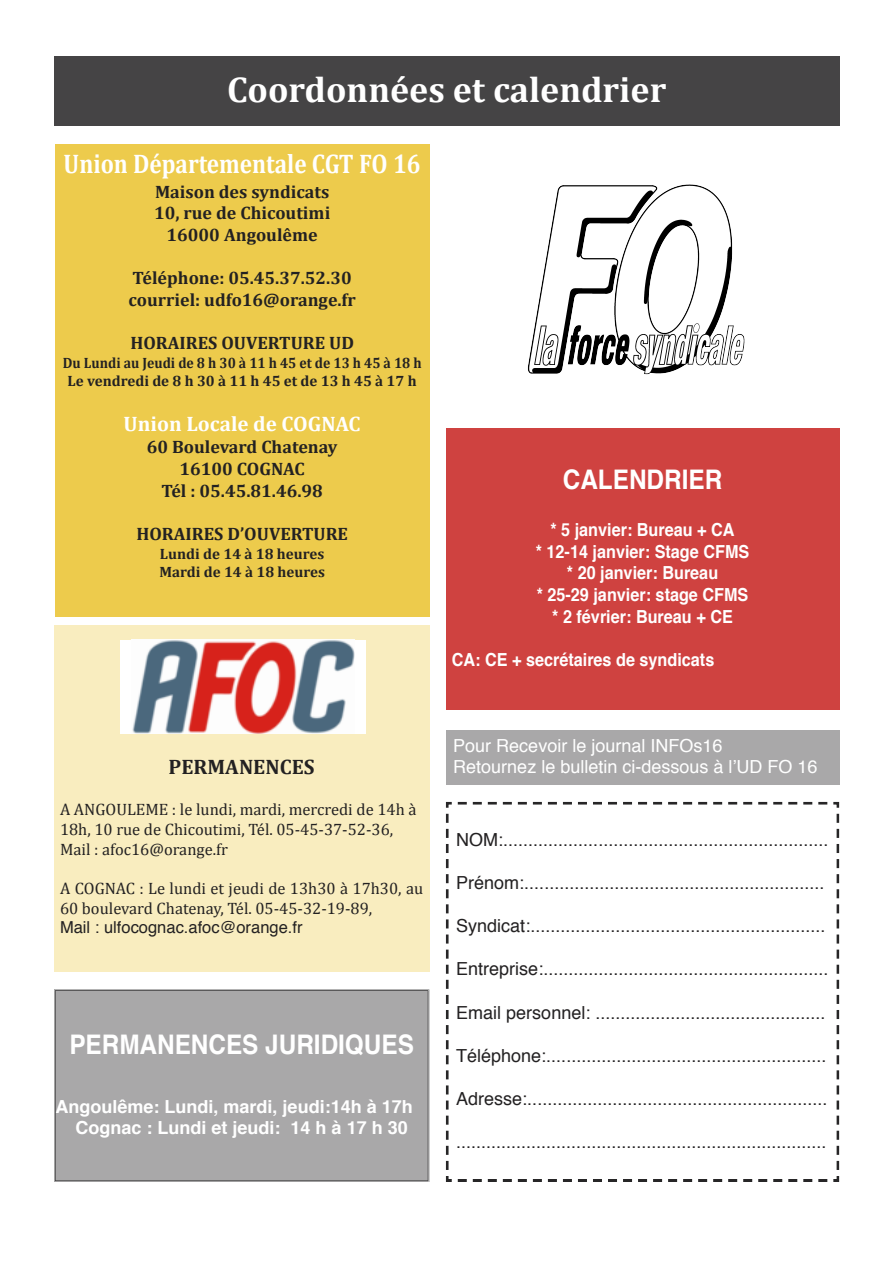
<style>
.page{position:relative;width:893px;height:1263px;background:#fff}
.page>*{position:absolute;margin:0;border:0;box-sizing:border-box;transform-origin:0 0}
.t1{font:700 36px "Cambria";color:#fff}
.t2{font:700 27px "Helvetica";color:#fff;scale:.9 1}
.t3{font:700 27px "Cambria";color:#fff;scale:.86 1}
.t4{font:700 21px "Cambria";color:#fff}
.t5{font:700 21px "Cambria";color:#232122}
.t6{font:18px "Helvetica";color:#232122}
.t7{font:700 18px/21.6px "Cambria";color:#232122;text-align:center}
.t8{font:700 18px/21.6px "Helvetica";color:#fff;text-align:center;scale:.9 1}
.t9{font:18px/21.6px "Helvetica";color:#fff}
.t10{font:700 18px/21.6px "Helvetica";color:#fff;text-align:right}
.t11{font:16.5px/19.8px "Cambria";color:#232122}
.t12{font:16.5px "Helvetica";color:#232122}
.t13{font:700 15px/18px "Cambria";color:#232122;text-align:center;scale:.92 1}
.t14{font:700 15px/18px "Cambria";color:#232122}
</style>
<div class="page">
<div style="left:54px;top:57px;width:785px;height:69px;background:#454445"></div>
<div style="left:55px;top:144px;width:374px;height:472px;background:#edcb4c"></div>
<div style="left:446px;top:428px;width:393px;height:282px;background:#cf4240"></div>
<div style="left:54px;top:625px;width:375px;height:347px;background:#f9edbf"></div>
<div style="left:120px;top:640px;width:245px;height:93px;background:#fff"></div>
<img style="left:132px;top:640px;width:222px;height:93px">
<div style="left:54px;top:989px;width:375px;height:193px;background:#a9a8a9"></div>
<div style="left:446px;top:730px;width:393px;height:55px;background:#a9a8a9"></div>
<svg style="left:446px;top:802px;width:393px;height:380px"></svg>
<img style="left:528px;top:184px;width:217px;height:191px">
<h1 class="t1" style="left:227px;top:67px;width:440px">Coordonnées et calendrier</h1>
<h2 class="t3" style="left:64px;top:147px;width:416px">Union Départementale CGT FO 16</h2>
<p class="t7" style="left:154px;top:181px;width:178px">Maison des syndicats<br>10, rue de Chicoutimi<br>16000 Angoulême</p>
<p class="t7" style="left:129px;top:267px;width:229px;text-align:left">Téléphone: 05.45.37.52.30 courriel: udfo16@orange.fr</p>
<p class="t7" style="left:130px;top:332px;width:225px">HORAIRES OUVERTURE UD</p>
<p class="t13" style="left:63px;top:354px;width:391px">Du Lundi au Jeudi de 8 h 30 à 11 h 45 et de 13 h 45 à 18 h<br>Le vendredi de 8 h 30 à 11 h 45 et de 13 h 45 à 17 h</p>
<p class="t4" style="left:124px;top:411px;width:238px">Union Locale de COGNAC</p>
<p class="t7" style="left:147px;top:436px;width:192px">60 Boulevard Chatenay<br>16100 COGNAC<br>Tél : 05.45.81.46.98</p>
<p class="t7" style="left:136px;top:523px;width:213px">HORAIRES D’OUVERTURE</p>
<p class="t14" style="left:159px;top:545px;width:167px">Lundi de 14 à 18 heures<br>Mardi de 14 à 18 heures</p>
<p class="t5" style="left:169px;top:754px;width:147px">PERMANENCES</p>
<p class="t11" style="left:60px;top:799px;width:358px">A ANGOULEME : le lundi, mardi, mercredi de 14h à<br>18h, 10 rue de Chicoutimi, Tél. 05--‐45--‐37--‐52--‐36,<br>Mail : afoc16@orange.fr</p>
<p class="t11" style="left:60px;top:878px;width:364px">A COGNAC : Le lundi et jeudi de 13h30 à 17h30, au<br>60 boulevard Chatenay, Tél. 05--‐45--‐32--‐19--‐89,</p>
<p class="t12" style="left:60px;top:921px;width:244px">Mail : ulfocognac.afoc@orange.fr</p>
<h2 class="t2" style="left:69px;top:1034px;width:384px">PERMANENCES JURIDIQUES</h2>
<p class="t10" style="left:55px;top:1097px;width:359px">Angoulême: Lundi, mardi, jeudi:14h à 17h<br>Cognac : Lundi et jeudi: 14 h à 17 h 30</p>
<h2 class="t2" style="left:563px;top:468px;width:179px">CALENDRIER</h2>
<p class="t8" style="left:536px;top:521px;width:239px">* 5 janvier: Bureau + CA<br>* 12-14 janvier: Stage CFMS * 20 janvier: Bureau<br>* 25-29 janvier: stage CFMS * 2 février: Bureau + CE</p>
<p class="t8" style="left:452px;top:650px;width:293px">CA: CE + secrétaires de syndicats</p>
<p class="t9" style="left:453px;top:736px;width:366px">Pour Recevoir le journal INFOs16<br>Retournez le bulletin ci-dessous à l’UD FO 16</p>
<p class="t6" style="left:456px;top:832px;width:374px">NOM:.................................................................</p>
<p class="t6" style="left:456px;top:875px;width:370px">Prénom:............................................................</p>
<p class="t6" style="left:456px;top:918px;width:371px">Syndicat:...........................................................</p>
<p class="t6" style="left:456px;top:962px;width:374px">Entreprise:.........................................................</p>
<p class="t6" style="left:456px;top:1005px;width:371px">Email personnel: ..............................................</p>
<p class="t6" style="left:456px;top:1048px;width:372px">Téléphone:........................................................</p>
<p class="t6" style="left:456px;top:1091px;width:373px">Adresse:............................................................</p>
<p class="t6" style="left:456px;top:1134px;width:372px">..........................................................................</p>
</div>
